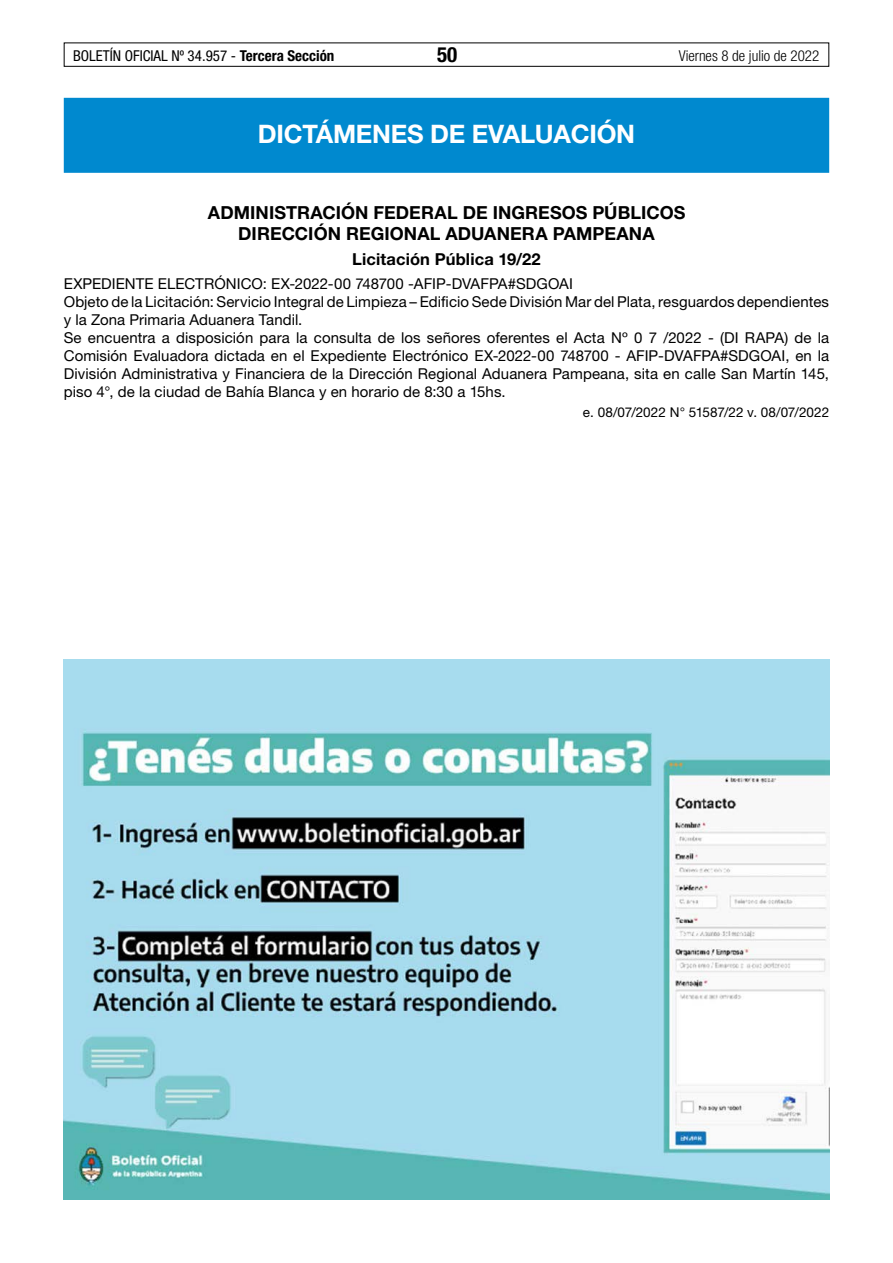
<style>
.page{position:relative;width:893px;height:1263px;background:#fff}
.page>*{position:absolute;margin:0;border:0;box-sizing:border-box;transform-origin:0 0}
.t1{font:700 25.5px "Helvetica Neue LT Std";letter-spacing:-.01em;color:#fff}
.t2{font:700 condensed 21px "Helvetica Neue LT Std";color:#000}
.t3{font:700 18px/21px "Helvetica Neue LT Std";letter-spacing:.005em;color:#000}
.t4{font:700 16.5px "Helvetica Neue LT Std";letter-spacing:.01em;color:#000}
.t5{font:15px/18px "Helvetica Neue LT Std";letter-spacing:.005em;color:#000}
.t6{font:condensed 15px "Helvetica Neue LT Std";color:#000}
.t7{font:300 condensed 15px "Helvetica Neue LT Std";color:#000}
.t8{font:13.5px "Helvetica Neue LT Std";letter-spacing:.005em;color:#000}
.s1{font-weight:700}
.s2{color:#fff}
</style>
<div class="page">
<div style="left:64px;top:43px;width:765px;height:24px;border:1px solid #000"></div>
<div style="left:64px;top:98px;width:765px;height:75px;background:#0089cf"></div>
<img style="left:64px;top:659px;width:765px;height:540px">
<p class="t6" style="left:73px;top:47px;width:263px">BOLETÍN OFICIAL Nº 34.957 - <span class="s1">Tercera Sección</span></p>
<h2 class="t2" style="left:437px;top:42px;width:22px">50</h2>
<p class="t7" style="left:679px;top:47px;width:142px">Viernes 8 de julio de 2022</p>
<h1 class="t1" style="left:258px;top:118px;width:379px">DICTÁMENES DE EVALUACIÓN</h1>
<p class="t3" style="left:238px;top:202px;width:461px;text-indent:-30px">ADMINISTRACIÓN FEDERAL DE INGRESOS PÚBLICOS <span class="s2">-<br></span>DIRECCIÓN REGIONAL ADUANERA PAMPEANA</p>
<p class="t4" style="left:352px;top:249px;width:190px">Licitación Pública 19/22</p>
<p class="t5" style="left:64px;top:275px;width:767px">EXPEDIENTE ELECTRÓNICO: EX-2022-00 748700 -AFIP-DVAFPA#SDGOAI<br>Objeto de la Licitación: Servicio Integral de Limpieza – Edificio Sede División Mar del Plata, resguardos dependientes y la Zona Primaria Aduanera Tandil.<br>Se encuentra a disposición para la consulta de los señores oferentes el Acta Nº 0 7 /2022 - (DI RAPA) de la Comisión Evaluadora dictada en el Expediente Electrónico EX-2022-00 748700 - AFIP-DVAFPA#SDGOAI, en la División Administrativa y Financiera de la Dirección Regional Aduanera Pampeana, sita en calle San Martín 145, piso 4°, de la ciudad de Bahía Blanca y en horario de 8:30 a 15hs.</p>
<p class="t8" style="left:583px;top:404px;width:248px">e. 08/07/2022 N° 51587/22 v. 08/07/2022</p>
</div>
